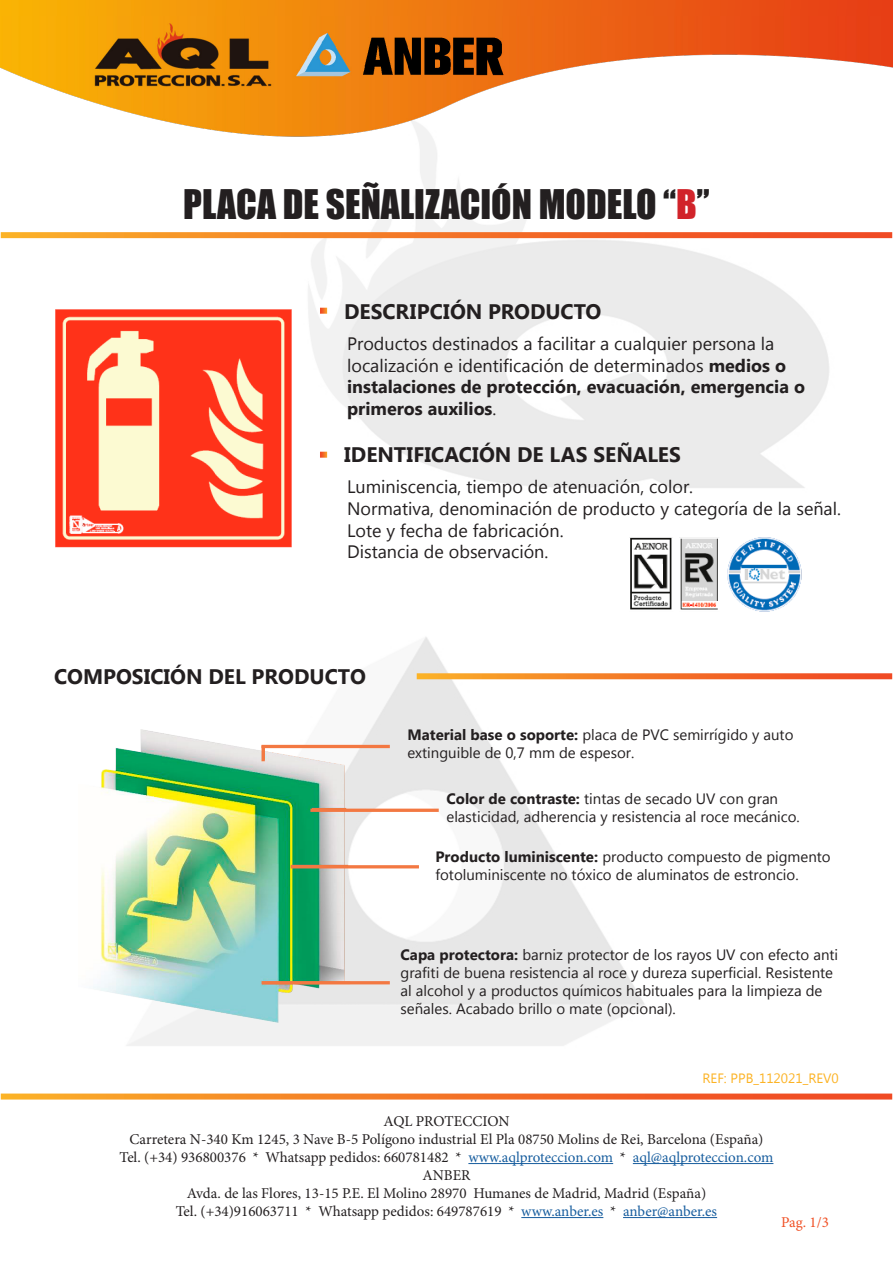
<style>
.page{position:relative;width:893px;height:1263px;background:#fff}
.page>*{position:absolute;margin:0;border:0;box-sizing:border-box;transform-origin:0 0}
.t1{font:37.5px "Impact";color:#231f20}
.t2{font:700 21px "Microsoft New Tai Lue";color:#231f20}
.t3{font:18px/21.6px "Microsoft New Tai Lue";color:#231f20}
.t4{font:15px/18px "Microsoft New Tai Lue";color:#231f20}
.t5{font:15px/18px "Minion Pro";color:#231f20;text-align:center}
.t6{font:15px "Minion Pro";color:#f05126}
.t7{font:13.5px "Microsoft New Tai Lue";color:#fcb325}
.s1{color:#d1232a}
.s2{font-weight:700}
.s3{color:#175d9e}
</style>
<div class="page">
<svg style="left:1px;top:1093px;width:891px;height:6px;background:#f4823a"></svg>
<hr style="left:468px;top:1163px;width:145px;height:1px;background:#175d9e">
<hr style="left:633px;top:1163px;width:140px;height:1px;background:#175d9e">
<hr style="left:521px;top:1217px;width:82px;height:1px;background:#175d9e">
<hr style="left:623px;top:1217px;width:94px;height:1px;background:#175d9e">
<img style="left:0;top:0;width:893px;height:148px">
<svg style="left:1px;top:232px;width:891px;height:6px;background:#f4792b"></svg>
<svg style="left:320px;top:308px;width:7px;height:6px"></svg>
<svg style="left:320px;top:452px;width:7px;height:6px"></svg>
<img style="left:55px;top:309px;width:237px;height:239px">
<img style="left:629px;top:537px;width:173px;height:75px">
<svg style="left:417px;top:673px;width:475px;height:6px;background:#f47c30"></svg>
<img style="left:79px;top:720px;width:281px;height:316px">
<hr style="left:310px;top:809px;width:129px;height:3px;background:#f37842">
<hr style="left:261px;top:745px;width:129px;height:3px;background:#f37842">
<hr style="left:291px;top:865px;width:128px;height:3px;background:#f37842">
<hr style="left:261px;top:981px;width:129px;height:3px;background:#f37842">
<svg style="left:261px;top:745px;width:4px;height:16px"></svg>
<h1 class="t1" style="left:183px;top:175px;width:528px">PLACA DE SEÑALIZACIÓN MODELO “<span class="s1">B</span>”</h1>
<h2 class="t2" style="left:344px;top:300px;width:259px">DESCRIPCIÓN PRODUCTO</h2>
<p class="t3" style="left:347px;top:335px;width:459px">Productos destinados a facilitar a cualquier persona la localización e identificación de determinados <span class="s2">medios o instalaciones de protección, evacuación, emergencia o primeros auxilios</span>.</p>
<h2 class="t2" style="left:344px;top:443px;width:338px">IDENTIFICACIÓN DE LAS SEÑALES</h2>
<p class="t3" style="left:347px;top:478px;width:495px">Luminiscencia, tiempo de atenuación, color.<br>Normativa, denominación de producto y categoría de la señal.<br>Lote y fecha de fabricación.<br>Distancia de observación.</p>
<h2 class="t2" style="left:54px;top:665px;width:314px">COMPOSICIÓN DEL PRODUCTO</h2>
<p class="t4" style="left:407px;top:726px;width:388px"><span class="s2">Material base o soporte:</span> placa de PVC semirrígido y auto extinguible de 0,7 mm de espesor.</p>
<p class="t4" style="left:446px;top:790px;width:355px"><span class="s2">Color de contraste:</span> tintas de secado UV con gran elasticidad, adherencia y resistencia al roce mecánico.</p>
<p class="t4" style="left:435px;top:849px;width:397px"><span class="s2">Producto luminiscente:</span> producto compuesto de pigmento fotoluminiscente no tóxico de aluminatos de estroncio.</p>
<p class="t4" style="left:401px;top:947px;width:439px"><span class="s2">Capa protectora:</span> barniz protector de los rayos UV con efecto anti grafiti de buena resistencia al roce y dureza superficial. Resistente al alcohol y a productos químicos habituales para la limpieza de señales. Acabado brillo o mate (opcional).</p>
<p class="t7" style="left:702px;top:1071px;width:138px">REF: PPB_112021_REV0</p>
<p class="t5" style="left:120px;top:1112px;width:655px">AQL PROTECCION<br>Carretera N-340 Km 1245, 3 Nave B-5 Polígono industrial El Pla 08750 Molins de Rei, Barcelona (España)<br>Tel. (+34) 936800376 * Whatsapp pedidos: 660781482 * <span class="s3">www.aqlproteccion.com</span> * <span class="s3">aql@aqlproteccion.com </span>ANBER<br>Avda. de las Flores, 13-15 P.E. El Molino 28970 Humanes de Madrid, Madrid (España)<br>Tel. (+34)916063711 * Whatsapp pedidos: 649787619 * <span class="s3">www.anber.es</span> * <span class="s3">anber@anber.es</span></p>
<p class="t6" style="left:781px;top:1212px;width:49px">Pag. 1/3</p>
</div>
